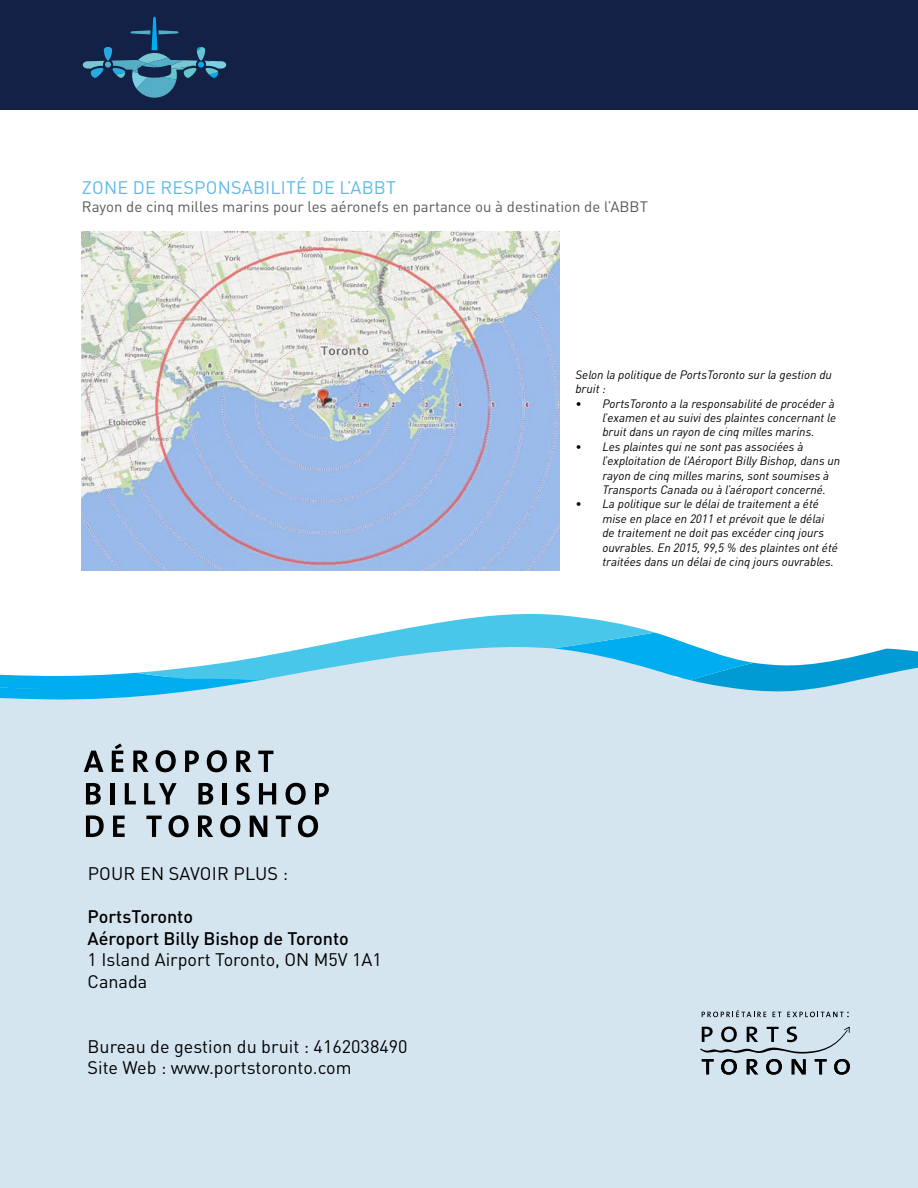
<style>
.page{position:relative;width:918px;height:1188px;background:#fff}
.page>*{position:absolute;margin:0;border:0;box-sizing:border-box;transform-origin:0 0}
.t1{font:18px/21.6px "DINOT";color:#000}
.t2{font:500 18px/21.6px "DINOT";color:#000}
.t3{font:18px "DINOT";letter-spacing:.01em;color:#5dbae7}
.t4{font:15px "DINOT";color:#58595b}
.t5{font:italic 12px/14.4px "DINOT";color:#000}
</style>
<div class="page">
<div style="left:0;top:678px;width:918px;height:510px;background:#d5e5f0"></div>
<div style="left:0;top:0;width:918px;height:110px;background:#142147"></div>
<img style="left:82px;top:231px;width:478px;height:339px">
<svg style="left:84px;top:751px;width:20px;height:21px"></svg>
<svg style="left:112px;top:743px;width:11px;height:29px"></svg>
<svg style="left:133px;top:750px;width:16px;height:22px"></svg>
<svg style="left:156px;top:750px;width:20px;height:22px"></svg>
<svg style="left:185px;top:750px;width:14px;height:22px"></svg>
<svg style="left:207px;top:750px;width:20px;height:22px"></svg>
<svg style="left:236px;top:750px;width:16px;height:22px"></svg>
<svg style="left:258px;top:751px;width:15px;height:21px"></svg>
<svg style="left:86px;top:783px;width:15px;height:22px"></svg>
<hr style="left:110px;top:783px;width:4px;height:21px;background:#000">
<svg style="left:125px;top:783px;width:11px;height:21px"></svg>
<svg style="left:144px;top:783px;width:33px;height:21px"></svg>
<svg style="left:198px;top:783px;width:15px;height:22px"></svg>
<hr style="left:223px;top:783px;width:4px;height:21px;background:#000">
<svg style="left:236px;top:783px;width:14px;height:22px"></svg>
<svg style="left:259px;top:783px;width:17px;height:21px"></svg>
<svg style="left:286px;top:783px;width:20px;height:22px"></svg>
<svg style="left:315px;top:783px;width:14px;height:21px"></svg>
<svg style="left:86px;top:815px;width:18px;height:22px"></svg>
<svg style="left:113px;top:816px;width:12px;height:21px"></svg>
<svg style="left:146px;top:816px;width:16px;height:21px"></svg>
<svg style="left:169px;top:815px;width:20px;height:22px"></svg>
<svg style="left:198px;top:815px;width:15px;height:22px"></svg>
<svg style="left:220px;top:815px;width:20px;height:22px"></svg>
<svg style="left:250px;top:816px;width:17px;height:21px"></svg>
<svg style="left:276px;top:816px;width:15px;height:21px"></svg>
<svg style="left:298px;top:815px;width:20px;height:22px"></svg>
<svg style="left:700px;top:1027px;width:150px;height:48px"></svg>
<svg style="left:702px;top:1010px;width:64px;height:7px"></svg>
<svg style="left:773px;top:1012px;width:76px;height:5px"></svg>
<svg style="left:83px;top:17px;width:143px;height:81px"></svg>
<svg style="left:0;top:614px;width:918px;height:86px"></svg>
<h1 class="t3" style="left:82px;top:176px;width:316px">ZONE DE RESPONSABILITÉ DE L’ABBT</h1>
<p class="t4" style="left:82px;top:197px;width:568px">Rayon de cinq milles marins pour les aéronefs en partance ou à destination de l’ABBT</p>
<h1 class="t1" style="left:88px;top:862px;width:202px">POUR EN SAVOIR PLUS :</h1>
<h1 class="t2" style="left:88px;top:905px;width:263px">PortsToronto<br>Aéroport Billy Bishop de Toronto</h1>
<h1 class="t1" style="left:88px;top:949px;width:296px">1 Island Airport Toronto, ON M5V 1A1<br>Canada</h1>
<h1 class="t1" style="left:88px;top:1035px;width:321px">Bureau de gestion du bruit : 4162038490<br>Site Web : www.portstoronto.com</h1>
<p class="t5" style="left:575px;top:367px;width:258px">Selon la politique de PortsToronto sur la gestion du bruit :</p>
<p class="t5" style="left:602px;top:396px;width:235px;text-align:justify;text-indent:-27px">• PortsToronto a la responsabilité de procéder à l’examen et au suivi des plaintes concernant le bruit dans un rayon de cinq milles marins.</p>
<p class="t5" style="left:602px;top:439px;width:239px;text-indent:-27px">• Les plaintes qui ne sont pas associées à l’exploitation de l’Aéroport Billy Bishop, dans un rayon de cinq milles marins, sont soumises à Transports Canada ou à l’aéroport concerné.</p>
<p class="t5" style="left:602px;top:496px;width:237px;text-indent:-27px">• La politique sur le délai de traitement a été mise en place en 2011 et prévoit que le délai de traitement ne doit pas excéder cinq jours ouvrables. En 2015, 99,5 % des plaintes ont été traitées dans un délai de cinq jours ouvrables.</p>
</div>
